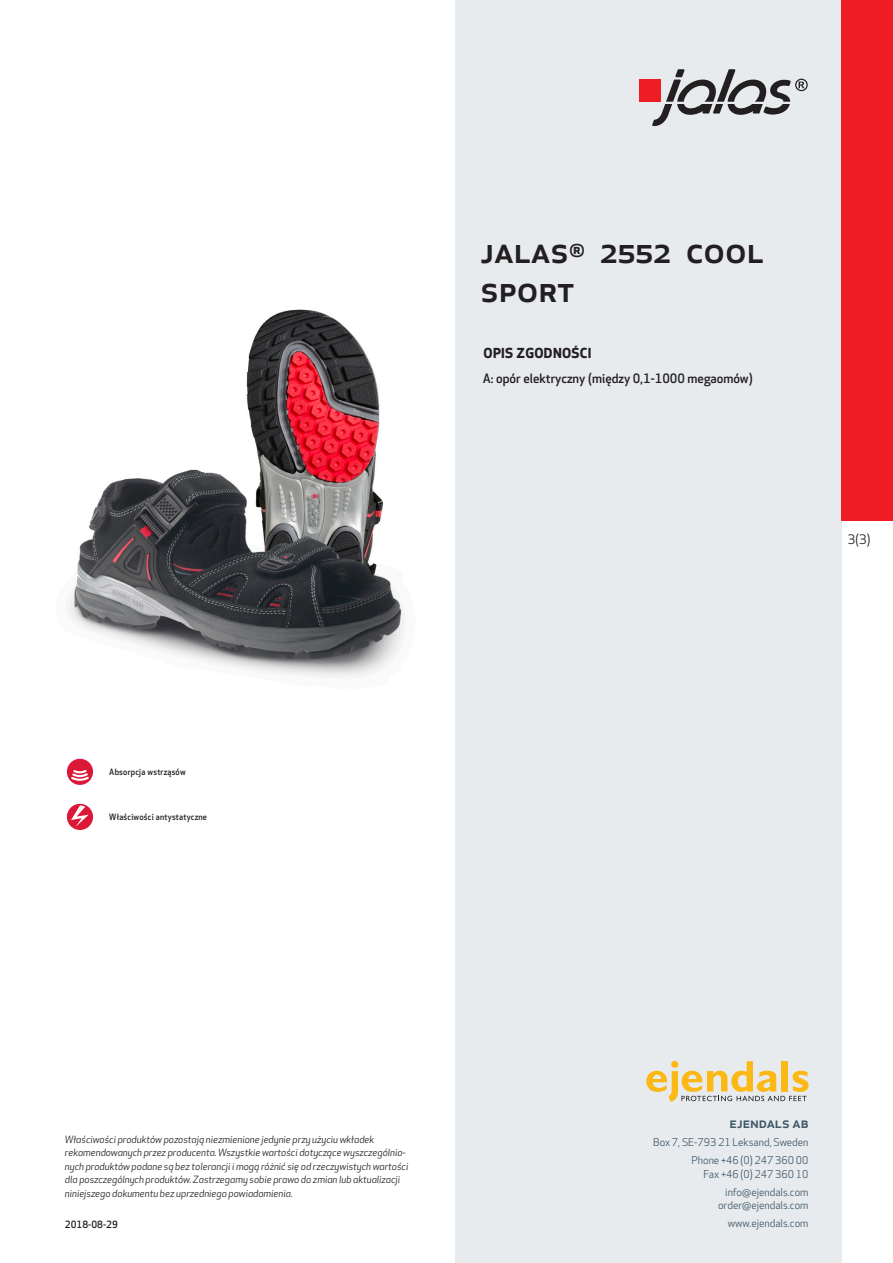
<style>
.page{position:relative;width:893px;height:1263px;background:#fff}
.page>*{position:absolute;margin:0;border:0;box-sizing:border-box;transform-origin:0 0}
.prodname{font:500 36px/39px "Apex New";color:#231f20}
.t1{font:500 15px "Apex New";color:#405968}
.Compliance_body{font:700 13.5px "Apex New";letter-spacing:.025em;color:#231f20}
.t2{font:12.75px "Apex New";color:#231f20}
.Compliance_body-2{font:500 12.6px "Apex New";color:#231f20}
.t3{font:10.5px/18px "Apex New";color:#405968;text-align:right}
.t4{font:italic 9.75px/13.5px "Apex New";color:#231f20}
.t5{font:500 9.75px "Apex New";color:#231f20}
.Artikel{font:500 8.55px "Apex New";letter-spacing:.025em;color:#231f20;scale:.95 1}
</style>
<div class="page">
<div style="left:455px;top:0;width:387px;height:1263px;background:#e8ebee"></div>
<svg style="left:646px;top:1061px;width:162px;height:40px"></svg>
<img style="left:69px;top:310px;width:335px;height:367px">
<div style="left:842px;top:0;width:51px;height:520px;background:#ee1d23"></div>
<div style="left:67px;top:804px;width:26px;height:26px;background:#db1836;border-radius:50%"></div>
<svg style="left:71px;top:805px;width:18px;height:22px"></svg>
<div style="left:67px;top:759px;width:26px;height:26px;background:#db1836;border-radius:50%"></div>
<svg style="left:69px;top:770px;width:22px;height:12px"></svg>
<div style="left:639px;top:80px;width:22px;height:22px;background:#ee1d23"></div>
<svg style="left:652px;top:69px;width:156px;height:57px"></svg>
<p class="Artikel" style="left:109px;top:766px;width:82px">Absorpcja wstrząsów</p>
<p class="Artikel" style="left:109px;top:811px;width:104px">Właściwości antystatyczne</p>
<p class="prodname" style="left:480px;top:230px;width:285px">JALAS<sup>®</sup> 2552 COOL<br>SPORT</p>
<p class="Compliance_body" style="left:483px;top:343px;width:110px">OPIS ZGODNOŚCI</p>
<p class="Compliance_body-2" style="left:483px;top:370px;width:271px">A: opór elektryczny (między 0,1-1000 megaomów)</p>
<h3 class="t2" style="left:848px;top:531px;width:24px">3(3)</h3>
<p class="t4" style="left:65px;top:1132px;width:345px">Właściwości produktów pozostają niezmienione jedynie przy użyciu wkładek rekomendowanych przez producenta. Wszystkie wartości dotyczące wyszczególnio&shy;nych produktów podane są bez tolerancji i mogą różnić się od rzeczywistych wartości dla poszczególnych produktów. Zastrzegamy sobie prawo do zmian lub aktualizacji niniejszego dokumentu bez uprzedniego powiadomienia.</p>
<p class="t5" style="left:65px;top:1218px;width:54px">2018-08-29</p>
<h2 class="t1" style="left:729px;top:1113px;width:80px">ejendals ab</h2>
<p class="t3" style="left:653px;top:1133px;width:157px">Box 7, SE-793 21 Leksand, Sweden<br>Phone +46 (0) 247 360 00</p>
<p class="t3" style="left:703px;top:1165px;width:107px">Fax +46 (0) 247 360 10 info@ejendals.com</p>
<p class="t3" style="left:718px;top:1196px;width:92px">order@ejendals.com</p>
<p class="t3" style="left:728px;top:1215px;width:82px">www.ejendals.com</p>
</div>
